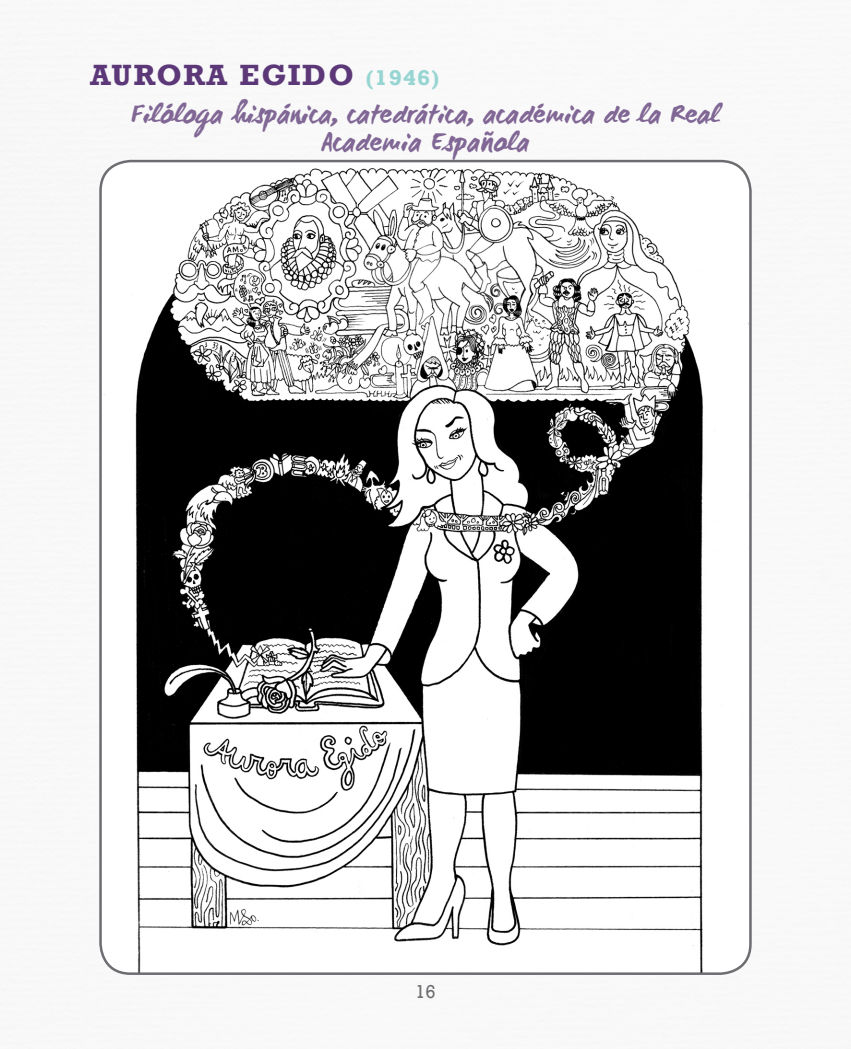
<style>
.page{position:relative;width:851px;height:1049px;background:#fff}
.page>*{position:absolute;margin:0;border:0;box-sizing:border-box;transform-origin:0 0}
.h3-descripcion{font:700 27.5px/27.5px "WC Mano Negra Bta";letter-spacing:.02em;color:#816795;text-align:center}
.t1{font:700 27.5px "Rockwell";letter-spacing:.06em;color:#5c3878}
.t2{font:17.5px "Rockwell";color:#6c6d70}
.s1{font-size:20px;color:#96d5d2}
</style>
<div class="page">
<img style="left:100px;top:161px;width:650px;height:813px">
<p class="t1" style="left:90px;top:57px;width:350px">AURORA EGIDO <span class="s1">(1946)</span></p>
<p class="h3-descripcion" style="left:131px;top:98px;width:589px">Filóloga hispánica, catedrática, académica de la Real<br>Academia Española</p>
<p class="t2" style="left:415px;top:981px;width:22px">16</p>
</div>
